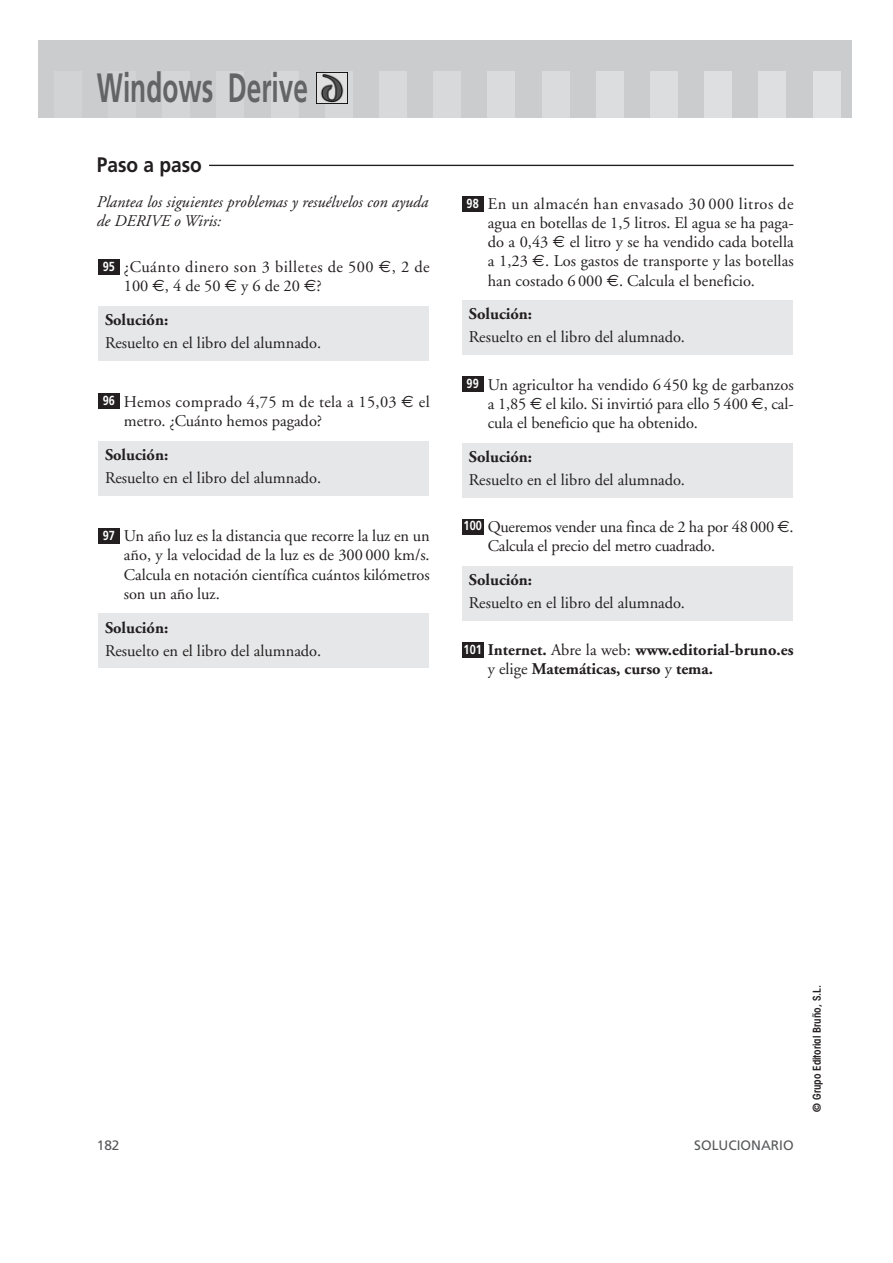
<style>
.page{position:relative;width:893px;height:1263px;background:#fff}
.page>*{position:absolute;margin:0;border:0;box-sizing:border-box;transform-origin:0 0}
.t1{font:700 40.95px "Frutiger";color:#636466;scale:.64 1}
.t2{font:700 21px "Frutiger";color:#231f20;scale:.91 1}
.t3{font:16.35px/19px "Adobe Garamond";color:#231f20;text-align:justify}
.t4{font:700 16.35px/19px "Adobe Garamond";color:#231f20}
.t5{font:italic 16.35px/19px "Adobe Garamond";color:#231f20}
.t6{font:16.35px/19px "Adobe Garamond";letter-spacing:.035em;color:#231f20}
.t7{font:13.65px "Frutiger";color:#58595b}
.t8{font:700 13.05px "Frutiger";color:#fff;scale:.83 1}
.t9{font:600 condensed 10.95px "Avant Garde";color:#231f20}
.s1{font-family:"Euro Sans"}
.s2{font-weight:400}
</style>
<div class="page">
<div style="left:462px;top:642px;width:21px;height:15px;background:#231f20"></div>
<div style="left:462px;top:566px;width:330px;height:54px;background:#e6e7e8"></div>
<div style="left:462px;top:519px;width:21px;height:15px;background:#231f20"></div>
<div style="left:462px;top:443px;width:330px;height:54px;background:#e6e7e8"></div>
<div style="left:462px;top:377px;width:21px;height:15px;background:#231f20"></div>
<div style="left:462px;top:301px;width:330px;height:54px;background:#e6e7e8"></div>
<div style="left:462px;top:196px;width:21px;height:16px;background:#231f20"></div>
<div style="left:98px;top:614px;width:330px;height:54px;background:#e6e7e8"></div>
<div style="left:98px;top:528px;width:21px;height:16px;background:#231f20"></div>
<div style="left:98px;top:441px;width:330px;height:54px;background:#e6e7e8"></div>
<div style="left:98px;top:394px;width:21px;height:15px;background:#231f20"></div>
<div style="left:98px;top:306px;width:330px;height:54px;background:#e6e7e8"></div>
<div style="left:98px;top:259px;width:21px;height:15px;background:#231f20"></div>
<hr style="left:209px;top:165px;width:584px;height:1px;background:#231f20">
<div style="left:39px;top:40px;width:812px;height:77px;background:#cbccce"></div>
<div style="left:54px;top:71px;width:27px;height:46px;background:#d1d3d4"></div>
<div style="left:108px;top:71px;width:27px;height:46px;background:#d1d3d4"></div>
<div style="left:163px;top:71px;width:27px;height:46px;background:#d4d5d7"></div>
<div style="left:217px;top:71px;width:27px;height:46px;background:#d4d5d7"></div>
<div style="left:271px;top:71px;width:27px;height:46px;background:#d5d7d8"></div>
<div style="left:325px;top:71px;width:27px;height:46px;background:#d5d7d8"></div>
<div style="left:379px;top:71px;width:27px;height:46px;background:#d8d9db"></div>
<div style="left:433px;top:71px;width:27px;height:46px;background:#d8d9db"></div>
<div style="left:488px;top:71px;width:27px;height:46px;background:#d9dbdc"></div>
<div style="left:542px;top:71px;width:27px;height:46px;background:#d9dbdc"></div>
<div style="left:596px;top:71px;width:27px;height:46px;background:#dcddde"></div>
<div style="left:650px;top:71px;width:27px;height:46px;background:#dcddde"></div>
<div style="left:704px;top:71px;width:27px;height:46px;background:#dedfe0"></div>
<div style="left:758px;top:71px;width:27px;height:46px;background:#dedfe0"></div>
<div style="left:813px;top:71px;width:27px;height:46px;background:#e0e1e2"></div>
<img style="left:317px;top:72px;width:30px;height:31px">
<h1 class="t1" style="left:97px;top:71px;width:331px">Windows Derive</h1>
<p class="t2" style="left:97px;top:156px;width:117px">Paso a paso</p>
<p class="t5" style="left:97px;top:193px;width:333px">Plantea los siguientes problemas y resuélvelos con ayuda de DERIVE o Wiris:</p>
<p class="t6" style="left:124px;top:259px;width:307px">¿Cuánto dinero son 3 billetes de 500 <span class="s1">€</span>, 2 de<br>100 <span class="s1">€</span>, 4 de 50 <span class="s1">€</span> y 6 de 20 <span class="s1">€</span>?</p>
<p class="t8" style="left:103px;top:261px;width:16px">95</p>
<p class="t4" style="left:105px;top:312px;width:65px">Solución:</p>
<p class="t3" style="left:105px;top:335px;width:218px">Resuelto en el libro del alumnado.</p>
<p class="t8" style="left:103px;top:396px;width:16px">96</p>
<p class="t3" style="left:124px;top:393px;width:307px">Hemos comprado 4,75 m de tela a 15,03 <span class="s1">€</span> el metro. ¿Cuánto hemos pagado?</p>
<p class="t4" style="left:105px;top:446px;width:65px">Solución:</p>
<p class="t3" style="left:105px;top:469px;width:218px">Resuelto en el libro del alumnado.</p>
<p class="t8" style="left:103px;top:530px;width:16px">97</p>
<p class="t3" style="left:124px;top:528px;width:307px">Un año luz es la distancia que recorre la luz en un año, y la velocidad de la luz es de 300 000 km/s.<br>Calcula en notación científica cuántos kilómetros son un año luz.</p>
<p class="t4" style="left:105px;top:619px;width:65px">Solución:</p>
<p class="t3" style="left:105px;top:642px;width:218px">Resuelto en el libro del alumnado.</p>
<p class="t8" style="left:466px;top:198px;width:16px">98</p>
<p class="t3" style="left:488px;top:196px;width:307px">En un almacén han envasado 30 000 litros de agua en botellas de 1,5 litros. El agua se ha paga&shy;do a 0,43 <span class="s1">€</span> el litro y se ha vendido cada botella a 1,23 <span class="s1">€</span>. Los gastos de transporte y las botellas han costado 6 000 <span class="s1">€</span>. Calcula el beneficio.</p>
<p class="t4" style="left:469px;top:306px;width:65px">Solución:</p>
<p class="t3" style="left:469px;top:329px;width:218px">Resuelto en el libro del alumnado.</p>
<p class="t8" style="left:466px;top:378px;width:16px">99</p>
<p class="t3" style="left:488px;top:376px;width:307px">Un agricultor ha vendido 6 450 kg de garbanzos a 1,85 <span class="s1">€</span> el kilo. Si invirtió para ello 5 400 <span class="s1">€</span>, cal&shy;cula el beneficio que ha obtenido.</p>
<p class="t4" style="left:469px;top:448px;width:65px">Solución:</p>
<p class="t3" style="left:469px;top:471px;width:218px">Resuelto en el libro del alumnado.</p>
<p class="t3" style="left:488px;top:519px;width:307px">Queremos vender una finca de 2 ha por 48 000 <span class="s1">€</span>.<br>Calcula el precio del metro cuadrado.</p>
<p class="t8" style="left:463px;top:521px;width:23px">100</p>
<p class="t4" style="left:469px;top:572px;width:65px">Solución:</p>
<p class="t3" style="left:469px;top:595px;width:218px">Resuelto en el libro del alumnado.</p>
<p class="t4" style="left:488px;top:642px;width:307px">Internet. <span class="s2">Abre la web:</span> www.editorial-bruno.es <span class="s2">y elige</span> Matemáticas, curso <span class="s2">y</span> tema.</p>
<p class="t8" style="left:463px;top:644px;width:23px">101</p>
<p class="t7" style="left:97px;top:1140px;width:24px">182</p>
<p class="t7" style="left:694px;top:1140px;width:101px">SOLUCIONARIO</p>
<p class="t9" style="left:813px;top:1112px;width:129px;rotate:-90deg">© Grupo Editorial Bruño, S.L.</p>
</div>
